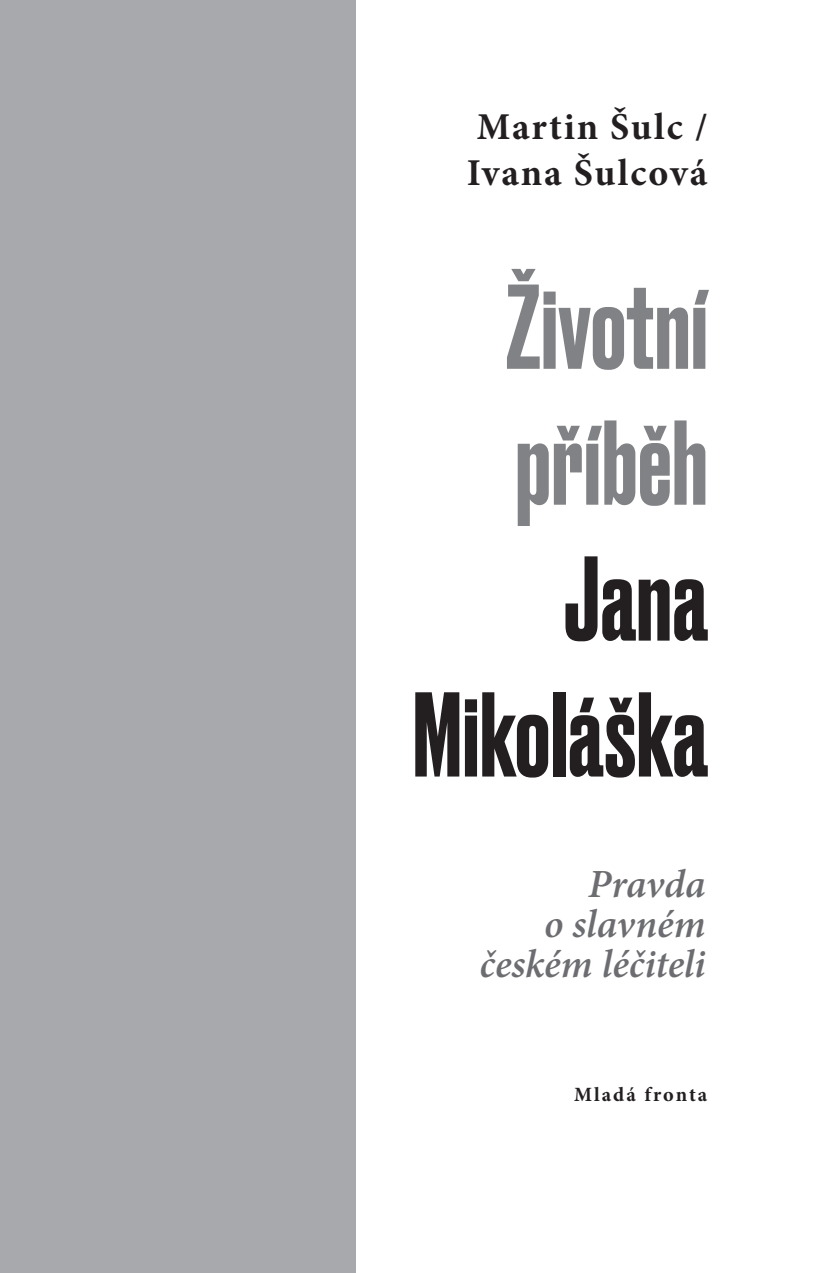
<style>
.page{position:relative;width:820px;height:1273px;background:#fff}
.page>*{position:absolute;margin:0;border:0;box-sizing:border-box;transform-origin:0 0}
.t1{font:500 113.2px/135.8px "Druk";letter-spacing:.01em;color:#808285}
.t2{font:500 113.2px/135.8px "Druk";letter-spacing:.01em;color:#231f20;text-align:right}
.t3{font:italic 600 40px/40px "Minion Pro";letter-spacing:-.005em;color:#6c6d70;text-align:right}
.t4{font:700 38px/45.6px "Minion Pro";letter-spacing:.05em;color:#231f20}
.t5{font:700 20.2px "Minion Pro";letter-spacing:.1em;color:#231f20}
</style>
<div class="page">
<div style="left:0;top:0;width:356px;height:1273px;background:#a8a9ad"></div>
<p class="t4" style="left:466px;top:104px;width:242px">Martin Šulc /<br>Ivana Šulcová</p>
<h1 class="t1" style="left:506px;top:253px;width:203px">Životní příběh</h1>
<h1 class="t2" style="left:413px;top:525px;width:296px">Jana<br>Mikoláška</h1>
<p class="t3" style="left:479px;top:864px;width:227px">Pravda<br>o slavném českém léčiteli</p>
<p class="t5" style="left:574px;top:1080px;width:135px">Mladá fronta</p>
</div>
